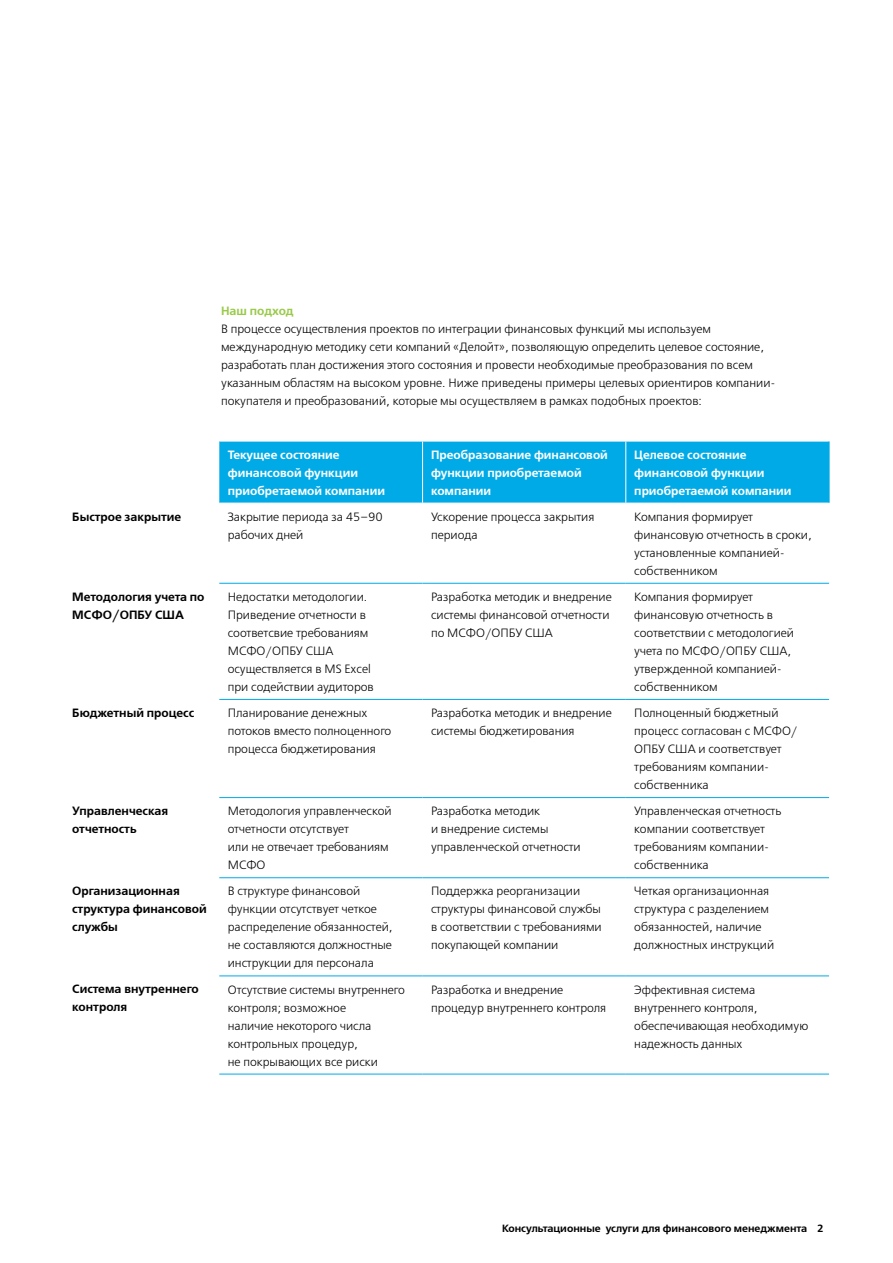
<style>
.page{position:relative;width:893px;height:1263px;background:#fff}
.page>*{position:absolute;margin:0;border:0;box-sizing:border-box;transform-origin:0 0}
.t1{font:300 12px/18px "Free Set";color:#000}
.t2{font:600 12px/18px "Free Set";color:#fff}
.t3{font:600 12px/18px "Free Set";color:#000}
.t4{font:600 12px "Free Set";color:#99ca49}
.t5{font:600 10.5px "Free Set";color:#000}
</style>
<div class="page">
<div style="left:219px;top:442px;width:610px;height:61px;background:#00aae7"></div>
<hr style="left:829px;top:441px;width:1px;height:62px;background:#00aae7">
<hr style="left:219px;top:583px;width:204px;height:1px;background:#00aae7">
<hr style="left:423px;top:583px;width:203px;height:1px;background:#00aae7">
<hr style="left:626px;top:583px;width:203px;height:1px;background:#00aae7">
<hr style="left:219px;top:699px;width:204px;height:1px;background:#00aae7">
<hr style="left:423px;top:699px;width:203px;height:1px;background:#00aae7">
<hr style="left:626px;top:699px;width:203px;height:1px;background:#00aae7">
<hr style="left:219px;top:797px;width:204px;height:1px;background:#00aae7">
<hr style="left:423px;top:797px;width:203px;height:1px;background:#00aae7">
<hr style="left:626px;top:797px;width:203px;height:1px;background:#00aae7">
<hr style="left:219px;top:877px;width:204px;height:1px;background:#00aae7">
<hr style="left:423px;top:877px;width:203px;height:1px;background:#00aae7">
<hr style="left:626px;top:877px;width:203px;height:1px;background:#00aae7">
<hr style="left:219px;top:975px;width:204px;height:1px;background:#00aae7">
<hr style="left:423px;top:975px;width:203px;height:1px;background:#00aae7">
<hr style="left:626px;top:975px;width:203px;height:1px;background:#00aae7">
<hr style="left:219px;top:1074px;width:204px;height:1px;background:#00aae7">
<hr style="left:423px;top:1074px;width:203px;height:1px;background:#00aae7">
<hr style="left:626px;top:1074px;width:203px;height:1px;background:#00aae7">
<hr style="left:422px;top:441px;width:1px;height:62px;background:#fff">
<hr style="left:625px;top:441px;width:1px;height:62px;background:#fff">
<p class="t4" style="left:221px;top:304px;width:74px">Наш подход</p>
<p class="t1" style="left:221px;top:320px;width:556px">В процессе осуществления проектов по интеграции финансовых функций мы используем международную методику сети компаний «Делойт», позволяющую определить целевое состояние, разработать план достижения этого состояния и провести необходимые преобразования по всем указанным областям на высоком уровне. Ниже приведены примеры целевых ориентиров компании&shy;покупателя и преобразований, которые мы осуществляем в рамках подобных проектов:</p>
<p class="t2" style="left:228px;top:446px;width:159px">Текущее состояние финансовой функции приобретаемой компании</p>
<p class="t2" style="left:431px;top:446px;width:178px">Преобразование финансовой функции приобретаемой компании</p>
<p class="t2" style="left:634px;top:446px;width:159px">Целевое состояние финансовой функции приобретаемой компании</p>
<p class="t3" style="left:72px;top:508px;width:110px">Быстрое закрытие</p>
<p class="t1" style="left:228px;top:508px;width:157px">Закрытие периода за 45–90 рабочих дней</p>
<p class="t1" style="left:431px;top:508px;width:165px">Ускорение процесса закрытия периода</p>
<p class="t1" style="left:634px;top:508px;width:179px">Компания формирует финансовую отчетность в сроки, установленные компанией&shy;собственником</p>
<p class="t3" style="left:72px;top:588px;width:134px">Методология учета по<br>МСФО/ОПБУ США</p>
<p class="t1" style="left:228px;top:588px;width:148px">Недостатки методологии.<br>Приведение отчетности в соответсвие требованиям<br>МСФО/ОПБУ США осуществляется в MS Excel при содействии аудиторов</p>
<p class="t1" style="left:431px;top:588px;width:182px">Разработка методик и внедрение системы финансовой отчетности по МСФО/ОПБУ США</p>
<p class="t1" style="left:634px;top:588px;width:161px">Компания формирует финансовую отчетность в соответствии с методологией учета по МСФО/ОПБУ США, утвержденной компанией&shy;собственником</p>
<p class="t3" style="left:72px;top:704px;width:124px">Бюджетный процесс</p>
<p class="t1" style="left:228px;top:704px;width:165px">Планирование денежных потоков вместо полноценного процесса бюджетирования</p>
<p class="t1" style="left:431px;top:704px;width:182px">Разработка методик и внедрение системы бюджетирования</p>
<p class="t1" style="left:634px;top:704px;width:165px">Полноценный бюджетный процесс согласован с МСФО/<br>ОПБУ США и соответствует требованиям компании&shy;собственника</p>
<p class="t3" style="left:72px;top:802px;width:97px">Управленческая отчетность</p>
<p class="t1" style="left:228px;top:802px;width:165px">Методология управленческой отчетности отсутствует<br>или не отвечает требованиям<br>МСФО</p>
<p class="t1" style="left:431px;top:802px;width:151px">Разработка методик<br>и внедрение системы управленческой отчетности</p>
<p class="t1" style="left:634px;top:802px;width:149px">Управленческая отчетность компании соответствует требованиям компании&shy;собственника</p>
<p class="t3" style="left:72px;top:882px;width:136px">Организационная структура финансовой службы</p>
<p class="t1" style="left:228px;top:882px;width:166px">В структуре финансовой функции отсутствует четкое распределение обязанностей, не составляются должностные инструкции для персонала</p>
<p class="t1" style="left:431px;top:882px;width:172px">Поддержка реорганизации структуры финансовой службы в соответствии с требованиями покупающей компании</p>
<p class="t1" style="left:634px;top:882px;width:141px">Четкая организационная структура с разделением обязанностей, наличие должностных инструкций</p>
<p class="t3" style="left:72px;top:980px;width:128px">Система внутреннего контроля</p>
<p class="t1" style="left:228px;top:981px;width:179px">Отсутствие системы внутреннего контроля; возможное<br>наличие некоторого числа контрольных процедур,<br>не покрывающих все риски</p>
<p class="t1" style="left:431px;top:981px;width:177px">Разработка и внедрение процедур внутреннего контроля</p>
<p class="t1" style="left:634px;top:981px;width:175px">Эффективная система внутреннего контроля, обеспечивающая необходимую надежность данных</p>
<p class="t5" style="left:502px;top:1222px;width:323px">Консультационные услуги для финансового менеджмента 2</p>
</div>
